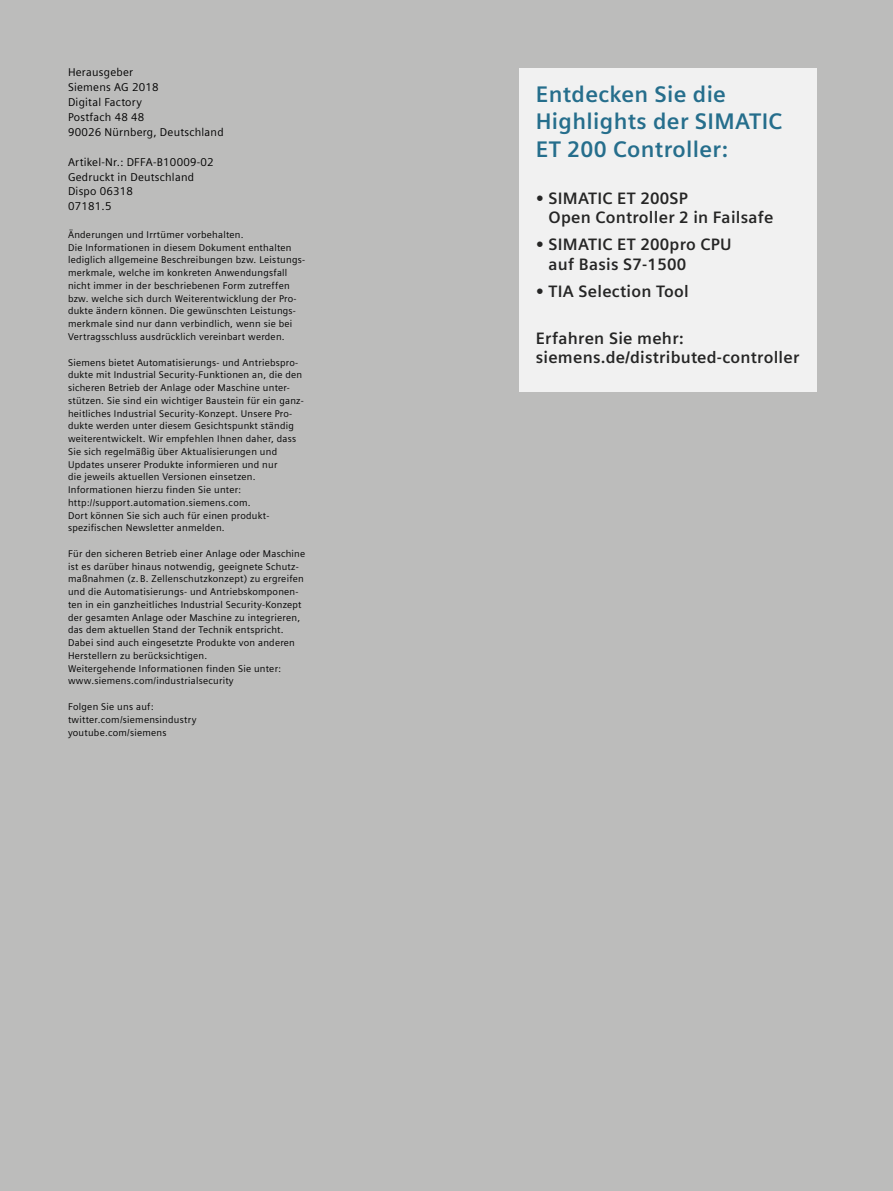
<style>
.page{position:relative;width:893px;height:1191px;background:#bcbcbb}
.page>*{position:absolute;margin:0;border:0;box-sizing:border-box;transform-origin:0 0}
.t1{font:700 22.5px/27.6px "Siemens Sans Global";letter-spacing:.015em;color:#005b81}
.t2{font:700 16.5px/19.2px "Siemens Sans Global";letter-spacing:.015em;color:#000}
.t3{font:11.25px/14.9px "Siemens Sans Global";letter-spacing:.02em;color:#000}
.t4{font:9.75px/12.8px "Siemens Sans Global";letter-spacing:.025em;color:#000}
</style>
<div class="page">
<div style="left:519px;top:68px;width:297px;height:323px;background:#f1f1f1"></div>
<p class="t3" style="left:68px;top:65px;width:157px">Herausgeber<br>Siemens AG 2018<br>Digital Factory<br>Postfach 48 48<br>90026 Nürnberg, Deutschland</p>
<p class="t3" style="left:68px;top:155px;width:147px">Artikel-Nr.: DFFA-B10009-02<br>Gedruckt in Deutschland<br>Dispo 06318<br>07181.5</p>
<p class="t4" style="left:68px;top:228px;width:239px">Änderungen und Irrtümer vorbehalten.<br>Die Informationen in diesem Dokument enthalten lediglich allgemeine Beschreibungen bzw. Leistungs&shy;merkmale, welche im konkreten Anwendungsfall nicht immer in der beschriebenen Form zutreffen bzw. welche sich durch Weiterentwicklung der Pro&shy;dukte ändern können. Die gewünschten Leistungs&shy;merkmale sind nur dann verbindlich, wenn sie bei Vertragsschluss ausdrücklich vereinbart werden.</p>
<p class="t4" style="left:68px;top:356px;width:237px">Siemens bietet Automatisierungs- und Antriebspro&shy;dukte mit Industrial Security-Funktionen an, die den sicheren Betrieb der Anlage oder Maschine unter&shy;stützen. Sie sind ein wichtiger Baustein für ein ganz&shy;heitliches Industrial Security-Konzept. Unsere Pro&shy;dukte werden unter diesem Gesichtspunkt ständig weiterentwickelt. Wir empfehlen Ihnen daher, dass Sie sich regelmäßig über Aktualisierungen und Updates unserer Produkte informieren und nur<br>die jeweils aktuellen Versionen einsetzen.<br>Informationen hierzu finden Sie unter: http://support.automation.siemens.com.<br>Dort können Sie sich auch für einen produkt&shy;spezifischen Newsletter anmelden.</p>
<p class="t4" style="left:68px;top:547px;width:239px">Für den sicheren Betrieb einer Anlage oder Maschine ist es darüber hinaus notwendig, geeignete Schutz&shy;maßnahmen (z. B. Zellenschutzkonzept) zu ergreifen und die Automatisierungs- und Antriebskomponen&shy;ten in ein ganzheitliches Industrial Security-Konzept der gesamten Anlage oder Maschine zu integrieren, das dem aktuellen Stand der Technik entspricht.<br>Dabei sind auch eingesetzte Produkte von anderen Herstellern zu berücksichtigen.<br>Weitergehende Informationen finden Sie unter: www.siemens.com/industrialsecurity</p>
<p class="t4" style="left:68px;top:700px;width:130px">Folgen Sie uns auf: twitter.com/siemensindustry youtube.com/siemens</p>
<h1 class="t1" style="left:536px;top:80px;width:248px">Entdecken Sie die<br>Highlights der SIMATIC<br>ET 200 Controller:</h1>
<h2 class="t2" style="left:549px;top:188px;width:226px;text-indent:-13px">• SIMATIC ET 200SP<br>Open Controller 2 in Failsafe</h2>
<h2 class="t2" style="left:549px;top:235px;width:185px;text-indent:-13px">• SIMATIC ET 200pro CPU auf Basis S7-1500</h2>
<h2 class="t2" style="left:536px;top:282px;width:155px">• TIA Selection Tool</h2>
<h2 class="t2" style="left:536px;top:329px;width:265px">Erfahren Sie mehr: siemens.de/distributed-controller</h2>
</div>
